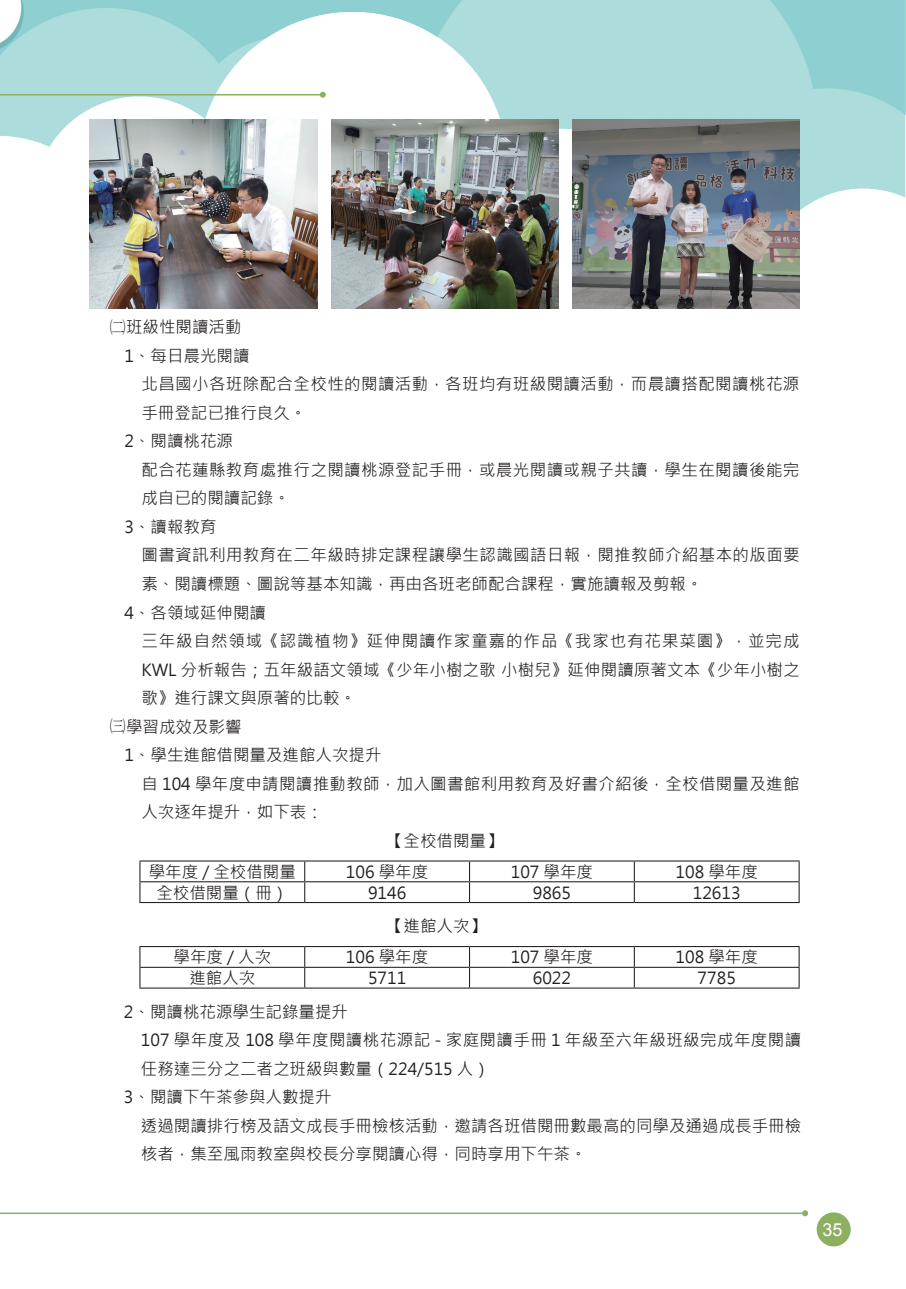
<style>
.page{position:relative;width:906px;height:1289px;background:#fff}
.page>*{position:absolute;margin:0;border:0;box-sizing:border-box;transform-origin:0 0}
.t1{font:18px "Arial";color:#fff}
.t2{font:16.5px "Microsoft Jheng Hei";color:#231f20}
.t3{font:16.5px "Microsoft Jheng Hei";letter-spacing:.025em;color:#231f20}
.t4{font:16.5px "Microsoft Jheng Hei";letter-spacing:.02em;color:#231f20}
.t5{font:16.5px "Microsoft Jheng Hei";letter-spacing:.055em;color:#231f20}
.s1{font-family:"MS Mincho"}
</style>
<div class="page">
<img style="left:0;top:0;width:906px;height:255px">
<div style="left:816px;top:1212px;width:34px;height:34px;background:#8cb060;border-radius:50%"></div>
<hr style="left:0;top:94px;width:323px;height:1px;background:#8cb060">
<svg style="left:320px;top:92px;width:6px;height:6px"></svg>
<hr style="left:0;top:1212px;width:805px;height:1px;background:#8cb060">
<svg style="left:802px;top:1210px;width:6px;height:6px"></svg>
<img style="left:90px;top:119px;width:227px;height:189px">
<img style="left:331px;top:119px;width:227px;height:189px">
<img style="left:572px;top:119px;width:227px;height:189px">
<hr style="left:139px;top:860px;width:166px;height:1px;background:#231f20">
<hr style="left:305px;top:860px;width:164px;height:1px;background:#231f20">
<hr style="left:469px;top:860px;width:165px;height:1px;background:#231f20">
<hr style="left:634px;top:860px;width:165px;height:1px;background:#231f20">
<hr style="left:139px;top:881px;width:166px;height:1px;background:#231f20">
<svg style="left:139px;top:861px;width:1px;height:41px"></svg>
<hr style="left:305px;top:881px;width:164px;height:1px;background:#231f20">
<svg style="left:304px;top:861px;width:1px;height:41px"></svg>
<hr style="left:469px;top:881px;width:165px;height:1px;background:#231f20">
<svg style="left:469px;top:861px;width:1px;height:41px"></svg>
<hr style="left:634px;top:881px;width:165px;height:1px;background:#231f20">
<svg style="left:634px;top:861px;width:1px;height:41px"></svg>
<svg style="left:798px;top:861px;width:1px;height:41px"></svg>
<hr style="left:139px;top:902px;width:166px;height:1px;background:#231f20">
<hr style="left:305px;top:902px;width:164px;height:1px;background:#231f20">
<hr style="left:469px;top:902px;width:165px;height:1px;background:#231f20">
<hr style="left:634px;top:902px;width:165px;height:1px;background:#231f20">
<hr style="left:139px;top:946px;width:166px;height:1px;background:#231f20">
<hr style="left:305px;top:946px;width:164px;height:1px;background:#231f20">
<hr style="left:469px;top:946px;width:165px;height:1px;background:#231f20">
<hr style="left:634px;top:946px;width:165px;height:1px;background:#231f20">
<hr style="left:139px;top:966px;width:166px;height:1px;background:#231f20">
<svg style="left:139px;top:947px;width:1px;height:40px"></svg>
<hr style="left:305px;top:966px;width:164px;height:1px;background:#231f20">
<svg style="left:304px;top:947px;width:1px;height:40px"></svg>
<hr style="left:469px;top:966px;width:165px;height:1px;background:#231f20">
<svg style="left:469px;top:947px;width:1px;height:40px"></svg>
<hr style="left:634px;top:966px;width:165px;height:1px;background:#231f20">
<svg style="left:634px;top:947px;width:1px;height:40px"></svg>
<svg style="left:798px;top:947px;width:1px;height:40px"></svg>
<hr style="left:139px;top:987px;width:166px;height:1px;background:#231f20">
<hr style="left:305px;top:987px;width:164px;height:1px;background:#231f20">
<hr style="left:469px;top:987px;width:165px;height:1px;background:#231f20">
<hr style="left:634px;top:987px;width:165px;height:1px;background:#231f20">
<p class="t2" style="left:109px;top:317px;width:133px"><span class="s1">㈡</span>班級性閱讀活動</p>
<p class="t2" style="left:124px;top:345px;width:127px">1、每日晨光閱讀</p>
<p class="t3" style="left:141px;top:374px;width:659px">北昌國小各班除配合全校性的閱讀活動，各班均有班級閱讀活動，而晨讀搭配閱讀桃花源</p>
<p class="t2" style="left:141px;top:402px;width:166px">手冊登記已推行良久。</p>
<p class="t2" style="left:124px;top:431px;width:110px">2、閱讀桃花源</p>
<p class="t3" style="left:141px;top:459px;width:659px">配合花蓮縣教育處推行之閱讀桃源登記手冊，或晨光閱讀或親子共讀，學生在閱讀後能完</p>
<p class="t2" style="left:141px;top:488px;width:150px">成自已的閱讀記錄。</p>
<p class="t2" style="left:124px;top:516px;width:94px">3、讀報教育</p>
<p class="t3" style="left:141px;top:545px;width:660px">圖書資訊利用教育在二年級時排定課程讓學生認識國語日報，閱推教師介紹基本的版面要</p>
<p class="t2" style="left:141px;top:573px;width:562px">素、閱讀標題、圖說等基本知識，再由各班老師配合課程，實施讀報及剪報。</p>
<p class="t2" style="left:124px;top:602px;width:143px">4、各領域延伸閱讀</p>
<p class="t5" style="left:141px;top:630px;width:659px">三年級自然領域《認識植物》延伸閱讀作家童嘉的作品《我家也有花果菜園》，並完成</p>
<p class="t2" style="left:141px;top:659px;width:660px">KWL 分析報告；五年級語文領域《少年小樹之歌 小樹兒》延伸閱讀原著文本《少年小樹之</p>
<p class="t2" style="left:141px;top:687px;width:216px">歌》進行課文與原著的比較。</p>
<p class="t2" style="left:109px;top:716px;width:133px"><span class="s1">㈢</span>學習成效及影響</p>
<p class="t2" style="left:124px;top:744px;width:259px">1、學生進館借閱量及進館人次提升</p>
<p class="t4" style="left:141px;top:773px;width:659px">自 104 學年度申請閱讀推動教師，加入圖書館利用教育及好書介紹後，全校借閱量及進館</p>
<p class="t2" style="left:141px;top:801px;width:183px">人次逐年提升，如下表：</p>
<p class="t2" style="left:387px;top:830px;width:117px">【全校借閱量】</p>
<p class="t2" style="left:149px;top:861px;width:149px">學年度 / 全校借閱量</p>
<p class="t2" style="left:346px;top:861px;width:84px">106 學年度</p>
<p class="t2" style="left:511px;top:861px;width:84px">107 學年度</p>
<p class="t2" style="left:675px;top:861px;width:84px">108 學年度</p>
<p class="t2" style="left:156px;top:882px;width:133px">全校借閱量（冊）</p>
<p class="t2" style="left:368px;top:882px;width:40px">9146</p>
<p class="t2" style="left:533px;top:882px;width:40px">9865</p>
<p class="t2" style="left:693px;top:882px;width:49px">12613</p>
<p class="t2" style="left:387px;top:915px;width:100px">【進館人次】</p>
<p class="t2" style="left:173px;top:946px;width:99px">學年度 / 人次</p>
<p class="t2" style="left:346px;top:946px;width:84px">106 學年度</p>
<p class="t2" style="left:511px;top:946px;width:84px">107 學年度</p>
<p class="t2" style="left:675px;top:946px;width:84px">108 學年度</p>
<p class="t2" style="left:189px;top:967px;width:67px">進館人次</p>
<p class="t2" style="left:368px;top:967px;width:40px">5711</p>
<p class="t2" style="left:533px;top:967px;width:40px">6022</p>
<p class="t2" style="left:697px;top:967px;width:40px">7785</p>
<p class="t2" style="left:124px;top:1001px;width:226px">2、閱讀桃花源學生記錄量提升</p>
<p class="t3" style="left:141px;top:1029px;width:662px">107 學年度及 108 學年度閱讀桃花源記 - 家庭閱讀手冊 1 年級至六年級班級完成年度閱讀</p>
<p class="t2" style="left:141px;top:1058px;width:350px">任務達三分之二者之班級與數量（224/515 人）</p>
<p class="t2" style="left:124px;top:1086px;width:209px">3、閱讀下午茶參與人數提升</p>
<p class="t2" style="left:141px;top:1115px;width:661px">透過閱讀排行榜及語文成長手冊檢核活動，邀請各班借閱冊數最高的同學及通過成長手冊檢</p>
<p class="t2" style="left:141px;top:1143px;width:447px">核者，集至風雨教室與校長分享閱讀心得，同時享用下午茶。</p>
<p class="t1" style="left:822px;top:1217px;width:22px">35</p>
</div>
